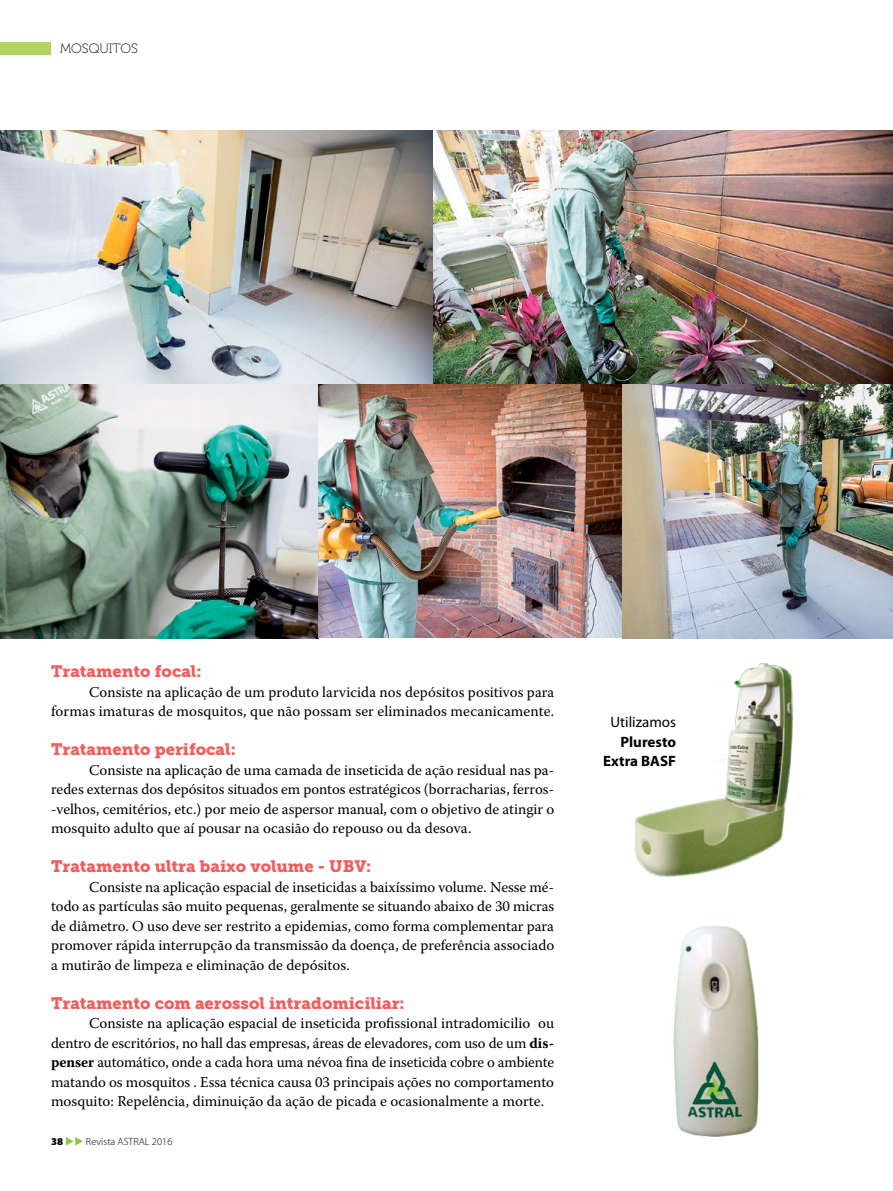
<style>
.page{position:relative;width:893px;height:1191px;background:#fff}
.page>*{position:absolute;margin:0;border:0;box-sizing:border-box;transform-origin:0 0}
.t1{font:16.5px "Museo Slab 900";color:#f15d5d}
.t2{font:15px/19.5px "Warnock Pro";letter-spacing:.005em;color:#000;text-align:justify}
.t3{font:700 15px/19.5px "Myriad Pro";color:#000;text-align:right}
.t4{font:15px "Myriad Pro";color:#000}
.t5{font:13.5px "Museo 100";color:#000}
.t6{font:300 10.5px "Myriad Pro";color:#000}
.s1{font-weight:700}
.s2{font-weight:900}
.s3{color:#8dc63f}
</style>
<div class="page">
<div style="left:0;top:42px;width:51px;height:13px;background:#b0d361"></div>
<img style="left:0;top:131px;width:893px;height:507px">
<img style="left:673px;top:925px;width:86px;height:212px">
<img style="left:634px;top:663px;width:159px;height:214px">
<p class="t5" style="left:60px;top:42px;width:79px">MOSQUITOS</p>
<p class="t1" style="left:51px;top:661px;width:152px">Tratamento focal:</p>
<p class="t2" style="left:51px;top:681px;width:505px;text-align:right">Consiste na aplicação de um produto larvicida nos depósitos positivos para formas imaturas de mosquitos, que não possam ser eliminados mecanicamente.</p>
<p class="t1" style="left:51px;top:739px;width:186px">Tratamento perifocal:</p>
<p class="t2" style="left:51px;top:759px;width:505px;text-indent:38px">Consiste na aplicação de uma camada de inseticida de ação residual nas pa&shy;redes externas dos depósitos situados em pontos estratégicos (borracharias, ferros--velhos, cemitérios, etc.) por meio de aspersor manual, com o objetivo de atingir o mosquito adulto que aí pousar na ocasião do repouso ou da desova.</p>
<p class="t1" style="left:51px;top:856px;width:322px">Tratamento ultra baixo volume - UBV:</p>
<p class="t2" style="left:51px;top:876px;width:505px;text-indent:38px">Consiste na aplicação espacial de inseticidas a baixíssimo volume. Nesse mé&shy;todo as partículas são muito pequenas, geralmente se situando abaixo de 30 micras de diâmetro. O uso deve ser restrito a epidemias, como forma complementar para promover rápida interrupção da transmissão da doença, de preferência associado a mutirão de limpeza e eliminação de depósitos.</p>
<p class="t1" style="left:51px;top:993px;width:355px">Tratamento com aerossol intradomiciliar:</p>
<p class="t2" style="left:51px;top:1013px;width:505px;text-indent:38px">Consiste na aplicação espacial de inseticida profissional intradomicilio ou dentro de escritórios, no hall das empresas, áreas de elevadores, com uso de um <span class="s1">dis&shy;penser</span> automático, onde a cada hora uma névoa fina de inseticida cobre o ambiente matando os mosquitos . Essa técnica causa 03 principais ações no comportamento mosquito: Repelência, diminuição da ação de picada e ocasionalmente a morte.</p>
<p class="t6" style="left:51px;top:1135px;width:123px"><span class="s2">38</span> <span class="s3">◆◆</span> Revista ASTRAL 2016</p>
<p class="t4" style="left:610px;top:714px;width:67px">Utilizamos</p>
<p class="t3" style="left:603px;top:732px;width:74px">Pluresto<br>Extra BASF</p>
</div>
